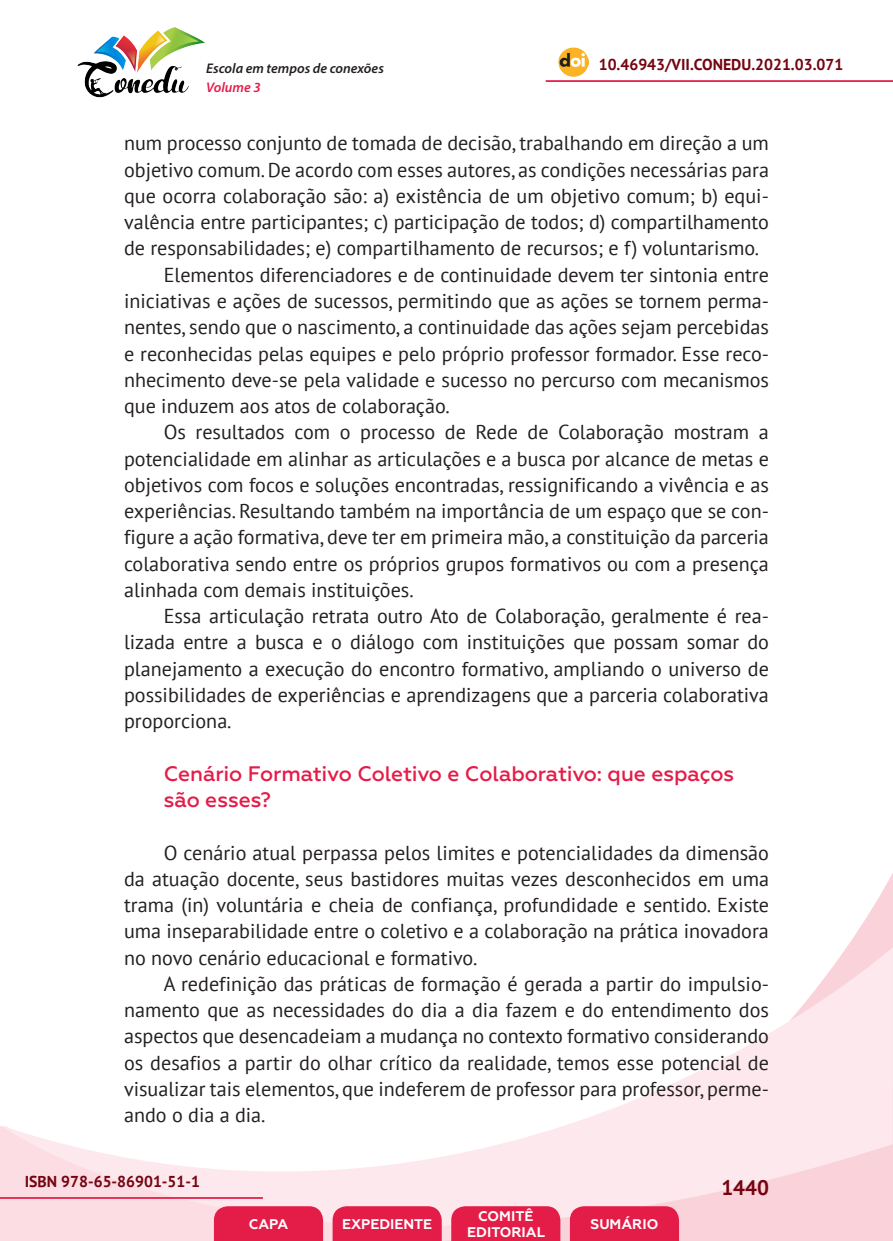
<style>
.page{position:relative;width:893px;height:1241px;background:#fff}
.page>*{position:absolute;margin:0;border:0;box-sizing:border-box;transform-origin:0 0}
._10_SUBTÍTULO_2{font:500 21px/26.2px "Geometria";letter-spacing:-.005em;color:#e41c48}
.t1{font:700 21px "PT Sans";color:#740410}
._8_CORPO{font:20.12px/26.2px "PT Sans";color:#231f20;text-align:justify}
.t2{font:700 15.75px "PT Sans";color:#740410}
.t3{font:700 14px/16.8px "Geometria";color:#fff;text-align:center}
.t4{font:italic 600 14px "Myriad Pro";color:#231f20}
.t5{font:italic 600 14px "Myriad Pro";color:#e41c48}
</style>
<div class="page">
<svg style="left:848px;top:873px;width:45px;height:73px"></svg>
<svg style="left:0;top:946px;width:893px;height:294px"></svg>
<hr style="left:0;top:1196px;width:263px;height:2px;background:#e41c48">
<hr style="left:546px;top:80px;width:347px;height:2px;background:#e41c48">
<img style="left:559px;top:47px;width:30px;height:30px">
<img style="left:77px;top:27px;width:128px;height:71px">
<svg style="left:214px;top:1205px;width:109px;height:35px;background:#e52751"></svg>
<svg style="left:333px;top:1205px;width:109px;height:35px;background:#e52751"></svg>
<svg style="left:451px;top:1205px;width:109px;height:35px;background:#e52751"></svg>
<svg style="left:570px;top:1205px;width:109px;height:35px;background:#e52650"></svg>
<p class="t4" style="left:206px;top:59px;width:179px">Escola em tempos de conexões</p>
<p class="t2" style="left:599px;top:54px;width:246px">10.46943/VII.CONEDU.2021.03.071</p>
<p class="t5" style="left:206px;top:78px;width:56px">Volume 3</p>
<p class="_8_CORPO" style="left:124px;top:130px;width:646px">num processo conjunto de tomada de decisão, trabalhando em direção a um objetivo comum. De acordo com esses autores, as condições necessárias para que ocorra colaboração são: a) existência de um objetivo comum; b) equi&shy;valência entre participantes; c) participação de todos; d) compartilhamento de responsabilidades; e) compartilhamento de recursos; e f) voluntarismo.</p>
<p class="_8_CORPO" style="left:124px;top:261px;width:646px;text-indent:40px">Elementos diferenciadores e de continuidade devem ter sintonia entre iniciativas e ações de sucessos, permitindo que as ações se tornem perma&shy;nentes, sendo que o nascimento, a continuidade das ações sejam percebidas e reconhecidas pelas equipes e pelo próprio professor formador. Esse reco&shy;nhecimento deve-se pela validade e sucesso no percurso com mecanismos que induzem aos atos de colaboração.</p>
<p class="_8_CORPO" style="left:124px;top:418px;width:646px;text-indent:40px">Os resultados com o processo de Rede de Colaboração mostram a potencialidade em alinhar as articulações e a busca por alcance de metas e objetivos com focos e soluções encontradas, ressignificando a vivência e as experiências. Resultando também na importância de um espaço que se con&shy;figure a ação formativa, deve ter em primeira mão, a constituição da parceria colaborativa sendo entre os próprios grupos formativos ou com a presença alinhada com demais instituições.</p>
<p class="_8_CORPO" style="left:124px;top:602px;width:646px;text-indent:40px">Essa articulação retrata outro Ato de Colaboração, geralmente é rea&shy;lizada entre a busca e o diálogo com instituições que possam somar do planejamento a execução do encontro formativo, ampliando o universo de possibilidades de experiências e aprendizagens que a parceria colaborativa proporciona.</p>
<p class="_10_SUBTÍTULO_2" style="left:164px;top:760px;width:572px">Cenário Formativo Coletivo e Colaborativo: que espaços são esses?</p>
<p class="_8_CORPO" style="left:124px;top:838px;width:646px;text-indent:40px">O cenário atual perpassa pelos limites e potencialidades da dimensão da atuação docente, seus bastidores muitas vezes desconhecidos em uma trama (in) voluntária e cheia de confiança, profundidade e sentido. Existe uma inseparabilidade entre o coletivo e a colaboração na prática inovadora no novo cenário educacional e formativo.</p>
<p class="_8_CORPO" style="left:124px;top:970px;width:646px;text-indent:40px">A redefinição das práticas de formação é gerada a partir do impulsio&shy;namento que as necessidades do dia a dia fazem e do entendimento dos aspectos que desencadeiam a mudança no contexto formativo considerando os desafios a partir do olhar crítico da realidade, temos esse potencial de visualizar tais elementos, que indeferem de professor para professor, perme&shy;ando o dia a dia.</p>
<p class="t2" style="left:25px;top:1170px;width:177px">ISBN 978-65-86901-51-1</p>
<p class="t3" style="left:249px;top:1215px;width:41px">CAPA</p>
<p class="t3" style="left:342px;top:1215px;width:92px">EXPEDIENTE</p>
<p class="t3" style="left:467px;top:1207px;width:79px">COMITÊ<br>EDITORIAL</p>
<p class="t3" style="left:590px;top:1215px;width:69px">SUMÁRIO</p>
<p class="t1" style="left:721px;top:1173px;width:49px">1440</p>
</div>
